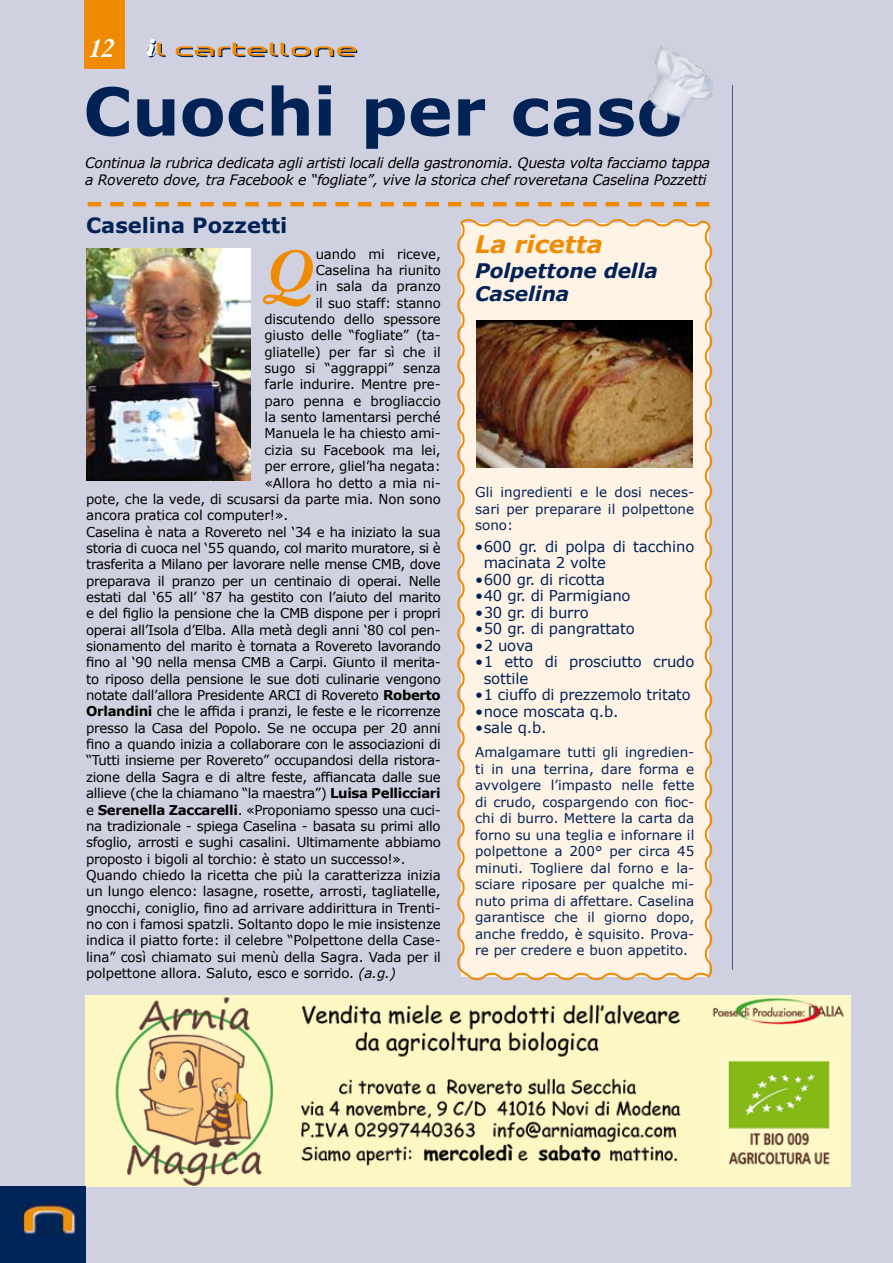
<style>
.page{position:relative;width:893px;height:1263px;background:#d0d1e0}
.page>*{position:absolute;margin:0;border:0;box-sizing:border-box;transform-origin:0 0}
.t1{font:700 66px "Verdana";color:#025}
.t2{font:italic 700 64.5px "Garamond";color:#f08a00}
.t3{font:italic 700 30px "Garamond";color:#fff}
.t4{font:italic 700 24px "Verdana";color:#f08a00}
.t5{font:700 21px "Verdana";color:#025}
.t6{font:italic 700 20.1px/22.5px "Verdana";letter-spacing:-.005em;color:#025}
.t7{font:15px/16.5px "Verdana";letter-spacing:-.01em;color:#025}
.t8{font:italic 14.4px/16.6px "Verdana";letter-spacing:-.02em;color:#000}
.t9{font:13.5px "Verdana";letter-spacing:-.025em;color:#000}
.t10{font:13.5px/16.5px "Verdana";color:#025;text-align:justify}
.s1{font-weight:700}
.s2{font-style:italic}
</style>
<div class="page">
<div style="left:84px;top:0;width:40px;height:69px;background:#f08a00"></div>
<svg style="left:457px;top:219px;width:256px;height:762px;background:#fceddd"></svg>
<svg style="left:88px;top:202px;width:621px;height:4px"></svg>
<img style="left:648px;top:46px;width:65px;height:72px">
<hr style="left:732px;top:85px;width:1px;height:885px;background:#4b5683">
<img style="left:85px;top:995px;width:765px;height:191px">
<img style="left:86px;top:249px;width:164px;height:231px">
<img style="left:477px;top:321px;width:215px;height:147px">
<svg style="left:146px;top:39px;width:20px;height:18px"></svg>
<svg style="left:176px;top:43px;width:181px;height:14px"></svg>
<h3 class="t3" style="left:88px;top:27px;width:28px">12</h3>
<h1 class="t1" style="left:83px;top:70px;width:601px">Cuochi per caso</h1>
<p class="t8" style="left:85px;top:154px;width:627px">Continua la rubrica dedicata agli artisti locali della gastronomia. Questa volta facciamo tappa a Rovereto dove, tra Facebook e “fogliate”, vive la storica chef roveretana Caselina Pozzetti</p>
<h3 class="t5" style="left:86px;top:212px;width:203px">Caselina Pozzetti</h3>
<h2 class="t2" style="left:266px;top:226px;width:49px">Q</h2>
<p class="t9" style="left:316px;top:245px;width:127px">uando mi riceve,</p>
<p class="t9" style="left:316px;top:261px;width:127px">Caselina ha riunito</p>
<p class="t9" style="left:316px;top:278px;width:127px">in sala da pranzo</p>
<p class="t9" style="left:316px;top:294px;width:127px">il suo staff: stanno</p>
<p class="t9" style="left:264px;top:310px;width:178px">discutendo dello spessore</p>
<p class="t9" style="left:264px;top:327px;width:178px">giusto delle “fogliate” (ta-</p>
<p class="t9" style="left:264px;top:343px;width:178px">gliatelle) per far sì che il</p>
<p class="t9" style="left:264px;top:359px;width:178px">sugo si “aggrappi” senza</p>
<p class="t9" style="left:264px;top:376px;width:178px">farle indurire. Mentre pre-</p>
<p class="t9" style="left:264px;top:392px;width:178px">paro penna e brogliaccio</p>
<p class="t9" style="left:264px;top:409px;width:178px">la sento lamentarsi perché</p>
<p class="t9" style="left:264px;top:425px;width:178px">Manuela le ha chiesto ami-</p>
<p class="t9" style="left:264px;top:441px;width:178px">cizia su Facebook ma lei,</p>
<p class="t9" style="left:264px;top:458px;width:178px">per errore, gliel’ha negata:</p>
<p class="t9" style="left:264px;top:474px;width:178px">«Allora ho detto a mia ni-</p>
<p class="t9" style="left:86px;top:490px;width:356px">pote, che la vede, di scusarsi da parte mia. Non sono</p>
<p class="t9" style="left:86px;top:507px;width:204px">ancora pratica col computer!».</p>
<p class="t9" style="left:86px;top:523px;width:356px">Caselina è nata a Rovereto nel ‘34 e ha iniziato la sua</p>
<p class="t9" style="left:86px;top:539px;width:356px">storia di cuoca nel ‘55 quando, col marito muratore, si è</p>
<p class="t9" style="left:86px;top:556px;width:356px">trasferita a Milano per lavorare nelle mense CMB, dove</p>
<p class="t9" style="left:86px;top:572px;width:356px">preparava il pranzo per un centinaio di operai. Nelle</p>
<p class="t9" style="left:86px;top:588px;width:356px">estati dal ‘65 all’ ‘87 ha gestito con l’aiuto del marito</p>
<p class="t9" style="left:86px;top:605px;width:356px">e del figlio la pensione che la CMB dispone per i propri</p>
<p class="t9" style="left:86px;top:621px;width:356px">operai all’Isola d’Elba. Alla metà degli anni ‘80 col pen-</p>
<p class="t9" style="left:86px;top:637px;width:356px">sionamento del marito è tornata a Rovereto lavorando</p>
<p class="t9" style="left:86px;top:654px;width:356px">fino al ‘90 nella mensa CMB a Carpi. Giunto il merita-</p>
<p class="t9" style="left:86px;top:670px;width:356px">to riposo della pensione le sue doti culinarie vengono</p>
<p class="t9" style="left:86px;top:686px;width:356px">notate dall’allora Presidente ARCI di Rovereto <span class="s1">Roberto</span></p>
<p class="t9" style="left:86px;top:703px;width:356px"><span class="s1">Orlandini</span> che le affida i pranzi, le feste e le ricorrenze</p>
<p class="t9" style="left:86px;top:719px;width:356px">presso la Casa del Popolo. Se ne occupa per 20 anni</p>
<p class="t9" style="left:86px;top:736px;width:356px">fino a quando inizia a collaborare con le associazioni di</p>
<p class="t9" style="left:86px;top:752px;width:356px">“Tutti insieme per Rovereto” occupandosi della ristora-</p>
<p class="t9" style="left:86px;top:768px;width:356px">zione della Sagra e di altre feste, affiancata dalle sue</p>
<p class="t9" style="left:86px;top:785px;width:356px">allieve (che la chiamano “la maestra”) <span class="s1">Luisa Pellicciari</span></p>
<p class="t9" style="left:86px;top:801px;width:356px">e <span class="s1">Serenella Zaccarelli</span>. «Proponiamo spesso una cuci-</p>
<p class="t9" style="left:86px;top:817px;width:356px">na tradizionale - spiega Caselina - basata su primi allo</p>
<p class="t9" style="left:86px;top:834px;width:356px">sfoglio, arrosti e sughi casalini. Ultimamente abbiamo</p>
<p class="t9" style="left:86px;top:850px;width:321px">proposto i bigoli al torchio: è stato un successo!».</p>
<p class="t9" style="left:86px;top:866px;width:356px">Quando chiedo la ricetta che più la caratterizza inizia</p>
<p class="t9" style="left:86px;top:883px;width:356px">un lungo elenco: lasagne, rosette, arrosti, tagliatelle,</p>
<p class="t9" style="left:86px;top:899px;width:356px">gnocchi, coniglio, fino ad arrivare addirittura in Trenti-</p>
<p class="t9" style="left:86px;top:915px;width:356px">no con i famosi spatzli. Soltanto dopo le mie insistenze</p>
<p class="t9" style="left:86px;top:932px;width:356px">indica il piatto forte: il celebre “Polpettone della Case-</p>
<p class="t9" style="left:86px;top:948px;width:356px">lina” così chiamato sui menù della Sagra. Vada per il</p>
<p class="t9" style="left:86px;top:964px;width:311px">polpettone allora. Saluto, esco e sorrido. <span class="s2">(a.g.)</span></p>
<h3 class="t4" style="left:475px;top:229px;width:129px">La ricetta</h3>
<h3 class="t6" style="left:475px;top:259px;width:184px">Polpettone della<br>Caselina</h3>
<p class="t10" style="left:475px;top:484px;width:220px">Gli ingredienti e le dosi neces&shy;sari per preparare il polpettone sono:</p>
<p class="t7" style="left:484px;top:537px;width:212px;text-indent:-9px">•600 gr. di polpa di tacchino macinata 2 volte</p>
<p class="t7" style="left:475px;top:570px;width:131px">•600 gr. di ricotta</p>
<p class="t7" style="left:475px;top:587px;width:157px">•40 gr. di Parmigiano</p>
<p class="t7" style="left:475px;top:603px;width:115px">•30 gr. di burro</p>
<p class="t7" style="left:475px;top:620px;width:161px">•50 gr. di pangrattato</p>
<p class="t7" style="left:475px;top:636px;width:60px">•2 uova</p>
<p class="t7" style="left:484px;top:653px;width:212px;text-indent:-9px">•1 etto di prosciutto crudo sottile</p>
<p class="t7" style="left:475px;top:686px;width:217px">•1 ciuffo di prezzemolo tritato</p>
<p class="t7" style="left:475px;top:702px;width:145px">•noce moscata q.b.</p>
<p class="t7" style="left:475px;top:719px;width:73px">•sale q.b.</p>
<p class="t10" style="left:475px;top:743px;width:221px">Amalgamare tutti gli ingredien&shy;ti in una terrina, dare forma e avvolgere l’impasto nelle fette di crudo, cospargendo con fioc&shy;chi di burro. Mettere la carta da forno su una teglia e infornare il polpettone a 200° per circa 45 minuti. Togliere dal forno e la&shy;sciare riposare per qualche mi&shy;nuto prima di affettare. Caselina garantisce che il giorno dopo, anche freddo, è squisito. Prova&shy;re per credere e buon appetito.</p>
</div>
